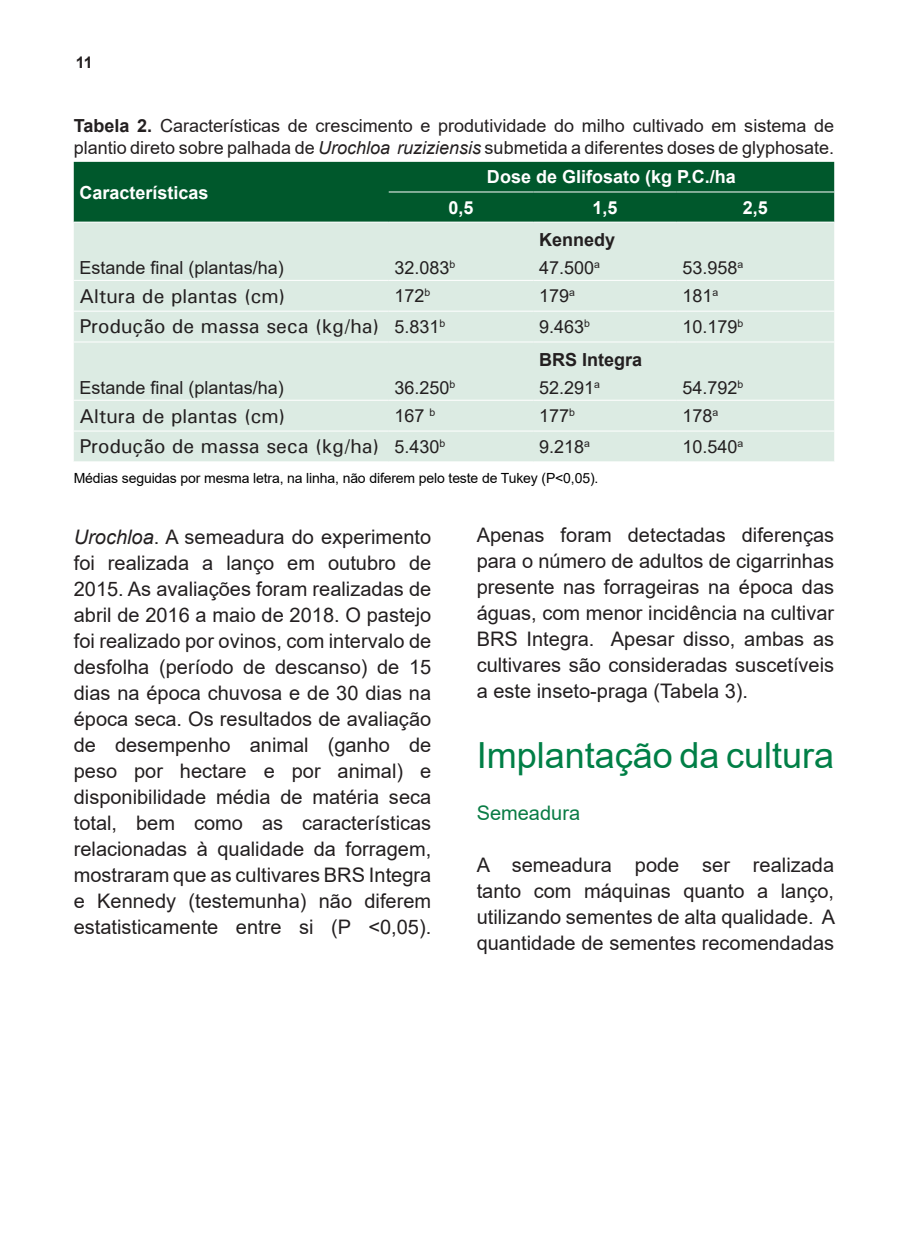
<style>
.page{position:relative;width:908px;height:1248px;background:#fff}
.page>*{position:absolute;margin:0;border:0;box-sizing:border-box;transform-origin:0 0}
.Corpo_de_texto_1{font:36px "Arial";color:#007f46}
.Corpo_de_texto_1-2{font:20px/26px "Arial";color:#231f20;text-align:justify}
.Corpo_de_texto_1-3{font:500 20px "Univers";color:#231f20}
.Título_1{font:20px "Arial";color:#0a7c45}
.TABELA_TITULO{font:18px/21.6px "Arial";color:#231f20}
.Corpo_de_texto_1-4{font:18px "Arial";color:#231f20}
.TABELA_CABECA{font:700 18px "Arial";color:#fff}
.Corpo_de_texto_1-5{font:700 18px "Arial";color:#231f20}
.Corpo_de_texto_1-6{font:700 18px "Arial";color:#fff}
.t1{font:700 16px "Arial";color:#231f20}
.Parágrafo_da_Lista{font:14px "Arial";letter-spacing:-.01em;color:#000001}
.s1{font-weight:700}
.s2{font-style:italic}
</style>
<div class="page">
<div style="left:74px;top:162px;width:759px;height:59px;background:#00582c"></div>
<div style="left:74px;top:222px;width:759px;height:239px;background:#dcebe3"></div>
<hr style="left:74px;top:280px;width:314px;height:1px;background:#fff">
<hr style="left:388px;top:280px;width:145px;height:1px;background:#fff">
<hr style="left:533px;top:280px;width:143px;height:1px;background:#fff">
<hr style="left:676px;top:280px;width:157px;height:1px;background:#fff">
<hr style="left:74px;top:310px;width:314px;height:1px;background:#fff">
<hr style="left:388px;top:310px;width:145px;height:1px;background:#fff">
<hr style="left:533px;top:310px;width:143px;height:1px;background:#fff">
<hr style="left:676px;top:310px;width:157px;height:1px;background:#fff">
<hr style="left:74px;top:341px;width:314px;height:1px;background:#fff">
<hr style="left:388px;top:341px;width:145px;height:1px;background:#fff">
<hr style="left:533px;top:341px;width:143px;height:1px;background:#fff">
<hr style="left:676px;top:341px;width:157px;height:1px;background:#fff">
<hr style="left:74px;top:400px;width:314px;height:1px;background:#fff">
<hr style="left:388px;top:400px;width:145px;height:1px;background:#fff">
<hr style="left:533px;top:400px;width:143px;height:1px;background:#fff">
<hr style="left:676px;top:400px;width:157px;height:1px;background:#fff">
<hr style="left:74px;top:430px;width:314px;height:1px;background:#fff">
<hr style="left:388px;top:430px;width:145px;height:1px;background:#fff">
<hr style="left:533px;top:430px;width:143px;height:1px;background:#fff">
<hr style="left:676px;top:430px;width:157px;height:1px;background:#fff">
<hr style="left:388px;top:191px;width:145px;height:1px;background:#fff">
<hr style="left:533px;top:191px;width:143px;height:1px;background:#fff">
<hr style="left:676px;top:191px;width:157px;height:1px;background:#fff">
<p class="t1" style="left:76px;top:51px;width:18px">11</p>
<p class="TABELA_TITULO" style="left:74px;top:115px;width:761px"><span class="s1">Tabela 2.</span> Características de crescimento e produtividade do milho cultivado em sistema de plantio direto sobre palhada de <span class="s2">Urochloa ruziziensis</span> submetida a diferentes doses de glyphosate.</p>
<p class="TABELA_CABECA" style="left:79px;top:179px;width:131px">Características</p>
<p class="TABELA_CABECA" style="left:487px;top:164px;width:250px">Dose de Glifosato (kg P.C./ha</p>
<p class="Corpo_de_texto_1-6" style="left:448px;top:194px;width:27px">0,5</p>
<p class="Corpo_de_texto_1-6" style="left:592px;top:194px;width:27px">1,5</p>
<p class="Corpo_de_texto_1-6" style="left:742px;top:194px;width:27px">2,5</p>
<p class="Corpo_de_texto_1-4" style="left:79px;top:255px;width:206px">Estande final (plantas/ha)</p>
<p class="Corpo_de_texto_1-4" style="left:394px;top:255px;width:62px">32.083<sup>b</sup></p>
<p class="Corpo_de_texto_1-5" style="left:539px;top:227px;width:78px">Kennedy</p>
<p class="Corpo_de_texto_1-4" style="left:539px;top:255px;width:62px">47.500<sup>a</sup></p>
<p class="Corpo_de_texto_1-4" style="left:682px;top:255px;width:62px">53.958<sup>a</sup></p>
<p class="Corpo_de_texto_1-3" style="left:79px;top:283px;width:207px">Altura de plantas (cm)</p>
<p class="Corpo_de_texto_1-4" style="left:394px;top:283px;width:37px">172<sup>b</sup></p>
<p class="Corpo_de_texto_1-4" style="left:539px;top:283px;width:37px">179<sup>a</sup></p>
<p class="Corpo_de_texto_1-4" style="left:682px;top:283px;width:37px">181<sup>a</sup></p>
<p class="Corpo_de_texto_1-3" style="left:79px;top:314px;width:301px">Produção de massa seca (kg/ha)</p>
<p class="Corpo_de_texto_1-4" style="left:394px;top:314px;width:52px">5.831<sup>b</sup></p>
<p class="Corpo_de_texto_1-4" style="left:539px;top:314px;width:52px">9.463<sup>b</sup></p>
<p class="Corpo_de_texto_1-4" style="left:682px;top:314px;width:62px">10.179<sup>b</sup></p>
<p class="Corpo_de_texto_1-4" style="left:79px;top:375px;width:206px">Estande final (plantas/ha)</p>
<p class="Corpo_de_texto_1-4" style="left:394px;top:375px;width:62px">36.250<sup>b</sup></p>
<p class="Corpo_de_texto_1-5" style="left:539px;top:346px;width:105px">BRS Integra</p>
<p class="Corpo_de_texto_1-4" style="left:539px;top:375px;width:62px">52.291<sup>a</sup></p>
<p class="Corpo_de_texto_1-4" style="left:682px;top:375px;width:62px">54.792<sup>b</sup></p>
<p class="Corpo_de_texto_1-3" style="left:79px;top:403px;width:207px">Altura de plantas (cm)</p>
<p class="Corpo_de_texto_1-4" style="left:394px;top:403px;width:42px">167 <sup>b</sup></p>
<p class="Corpo_de_texto_1-4" style="left:539px;top:403px;width:37px">177<sup>b</sup></p>
<p class="Corpo_de_texto_1-4" style="left:682px;top:403px;width:37px">178<sup>a</sup></p>
<p class="Corpo_de_texto_1-3" style="left:79px;top:433px;width:301px">Produção de massa seca (kg/ha)</p>
<p class="Corpo_de_texto_1-4" style="left:394px;top:434px;width:52px">5.430<sup>b</sup></p>
<p class="Corpo_de_texto_1-4" style="left:539px;top:434px;width:52px">9.218<sup>a</sup></p>
<p class="Corpo_de_texto_1-4" style="left:682px;top:434px;width:62px">10.540<sup>a</sup></p>
<p class="Parágrafo_da_Lista" style="left:74px;top:468px;width:526px">Médias seguidas por mesma letra, na linha, não diferem pelo teste de Tukey (P&lt;0,05).</p>
<p class="Corpo_de_texto_1-2" style="left:74px;top:523px;width:359px"><span class="s2">Urochloa</span>. A semeadura do experimento foi realizada a lanço em outubro de 2015. As avaliações foram realizadas de abril de 2016 a maio de 2018. O pastejo foi realizado por ovinos, com intervalo de desfolha (período de descanso) de 15 dias na época chuvosa e de 30 dias na época seca. Os resultados de avaliação de desempenho animal (ganho de peso por hectare e por animal) e disponibilidade média de matéria seca total, bem como as características relacionadas à qualidade da forragem, mostraram que as cultivares BRS Integra e Kennedy (testemunha) não diferem estatisticamente entre si (P &lt;0,05).</p>
<p class="Corpo_de_texto_1-2" style="left:476px;top:522px;width:359px">Apenas foram detectadas diferenças para o número de adultos de cigarrinhas presente nas forrageiras na época das águas, com menor incidência na cultivar BRS Integra. Apesar disso, ambas as cultivares são consideradas suscetíveis a este inseto-praga (Tabela 3).</p>
<p class="Corpo_de_texto_1" style="left:476px;top:730px;width:359px">Implantação da cultura</p>
<p class="Título_1" style="left:476px;top:798px;width:105px">Semeadura</p>
<p class="Corpo_de_texto_1-2" style="left:476px;top:851px;width:360px">A semeadura pode ser realizada tanto com máquinas quanto a lanço, utilizando sementes de alta qualidade. A quantidade de sementes recomendadas</p>
</div>
